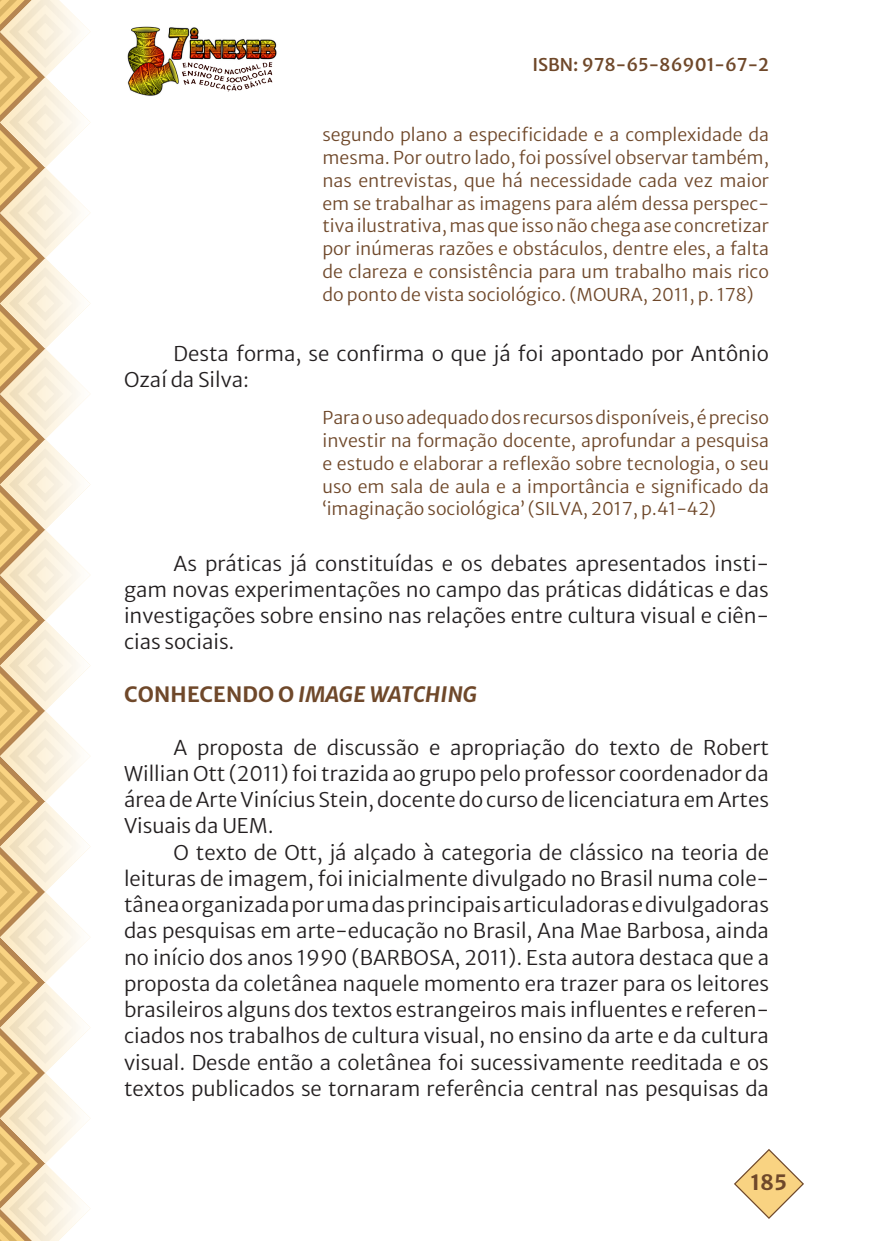
<style>
.page{position:relative;width:893px;height:1241px;background:#fff}
.page>*{position:absolute;margin:0;border:0;box-sizing:border-box;transform-origin:0 0}
._7_SUBTÍTULO_2{font:italic 700 21px "Merriweather Sans";letter-spacing:.01em;color:#6f482a}
.t1{font:700 21px "Merriweather Sans";color:#6f482a}
._4_CORPO{font:300 20.12px/26.2px "Merriweather Sans";color:#231f20;text-align:justify}
._6_CITACAO{font:300 17.5px/22.8px "Merriweather Sans";color:#6f482a;text-align:justify}
.t2{font:500 17.5px "Merriweather Sans";color:#6f482a}
.s1{font-style:normal}
</style>
<div class="page">
<img style="left:127px;top:26px;width:150px;height:70px">
<svg style="left:0;top:0;width:90px;height:1240px"></svg>
<svg style="left:734px;top:1149px;width:70px;height:69px"></svg>
<p class="t2" style="left:532px;top:49px;width:238px">ISBN: 978-65-86901-67-2</p>
<p class="_6_CITACAO" style="left:322px;top:122px;width:448px">segundo plano a especificidade e a complexidade da mesma. Por outro lado, foi possível observar também, nas entrevistas, que há necessidade cada vez maior em se trabalhar as imagens para além dessa perspec&shy;tiva ilustrativa, mas que isso não chega ase concretizar por inúmeras razões e obstáculos, dentre eles, a falta de clareza e consistência para um trabalho mais rico do ponto de vista sociológico. (MOURA, 2011, p. 178)</p>
<p class="_4_CORPO" style="left:124px;top:338px;width:646px;text-indent:50px">Desta forma, se confirma o que já foi apontado por Antônio<br>Ozaí da Silva:</p>
<p class="_6_CITACAO" style="left:322px;top:404px;width:448px">Para o uso adequado dos recursos disponíveis, é preciso investir na formação docente, aprofundar a pesquisa e estudo e elaborar a reflexão sobre tecnologia, o seu uso em sala de aula e a importância e significado da ‘imaginação sociológica’ (SILVA, 2017, p.41-42)</p>
<p class="_4_CORPO" style="left:124px;top:548px;width:646px;text-indent:50px">As práticas já constituídas e os debates apresentados insti&shy;gam novas experimentações no campo das práticas didáticas e das investigações sobre ensino nas relações entre cultura visual e ciên&shy;cias sociais.</p>
<p class="_7_SUBTÍTULO_2" style="left:124px;top:675px;width:355px"><span class="s1">CONHECENDO O</span> IMAGE WATCHING</p>
<p class="_4_CORPO" style="left:124px;top:731px;width:646px;text-indent:50px">A proposta de discussão e apropriação do texto de Robert Willian Ott (2011) foi trazida ao grupo pelo professor coordenador da área de Arte Vinícius Stein, docente do curso de licenciatura em Artes Visuais da UEM.</p>
<p class="_4_CORPO" style="left:124px;top:836px;width:646px;text-indent:50px">O texto de Ott, já alçado à categoria de clássico na teoria de leituras de imagem, foi inicialmente divulgado no Brasil numa cole&shy;tânea organizada por uma das principais articuladoras e divulgadoras das pesquisas em arte-educação no Brasil, Ana Mae Barbosa, ainda no início dos anos 1990 (BARBOSA, 2011). Esta autora destaca que a proposta da coletânea naquele momento era trazer para os leitores brasileiros alguns dos textos estrangeiros mais influentes e referen&shy;ciados nos trabalhos de cultura visual, no ensino da arte e da cultura visual. Desde então a coletânea foi sucessivamente reeditada e os textos publicados se tornaram referência central nas pesquisas da</p>
<p class="t1" style="left:750px;top:1164px;width:38px">185</p>
</div>
